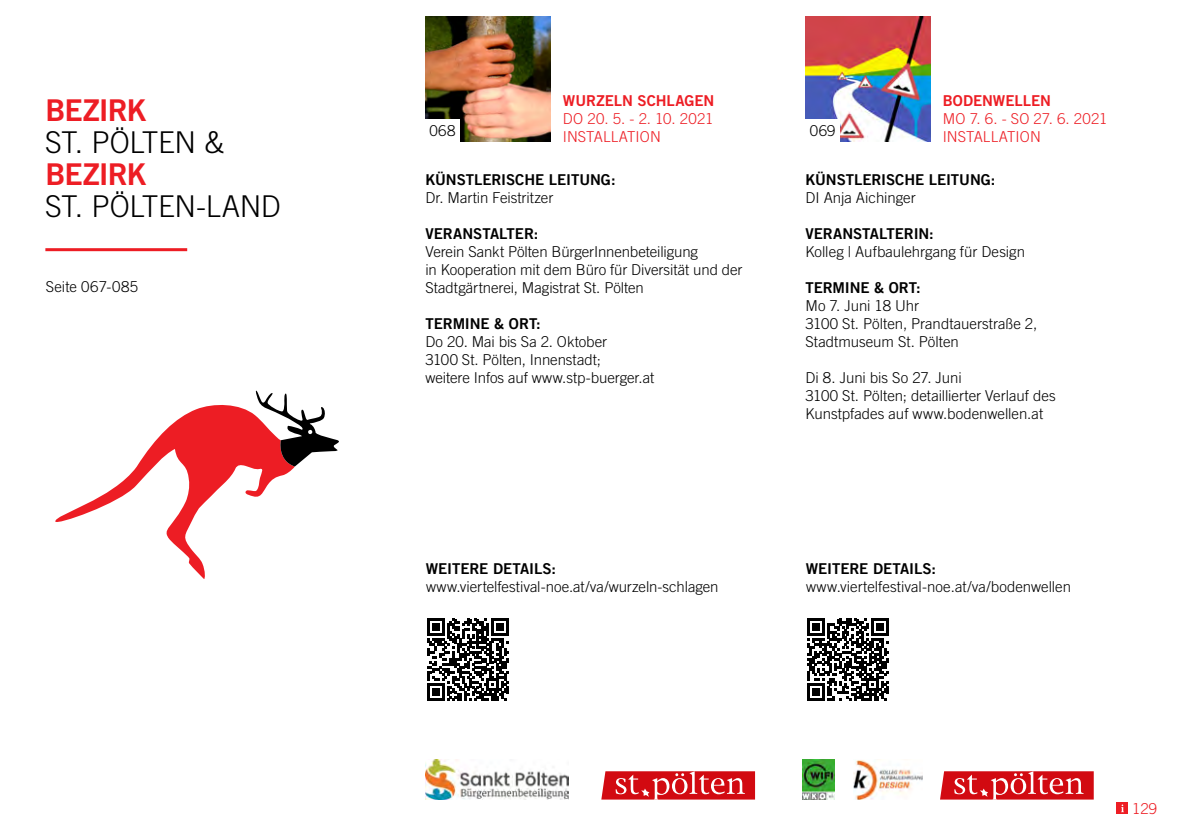
<style>
.page{position:relative;width:1180px;height:828px;background:#fff}
.page>*{position:absolute;margin:0;border:0;box-sizing:border-box;transform-origin:0 0}
.t1{font:300 30px "Trade Gothic LT Com";letter-spacing:-.015em;color:#000}
.t2{font:30px "Trade Gothic Bold Two";letter-spacing:-.03em;color:#ed1d24}
.Hardfacts_Normal{font:300 15px/18px "Trade Gothic LT Com";letter-spacing:-.005em;color:#000}
.Hardfacts_Normal-2{font:15px "Trade Gothic LT Com Bd 2";letter-spacing:-.005em;color:#000}
.Hardfacts_Normal-3{font:300 15px "Trade Gothic";letter-spacing:.005em;color:#ed1d24}
.Hardfacts_Normal-4{font:15px "Trade Gothic Bold Two";color:#ed1d24}
.Hardfacts_Normal-5{font:300 15px "Trade Gothic LT Com";letter-spacing:.015em;color:#000}
.t3{font:300 15px "Trade Gothic";letter-spacing:.04em;color:#000}
.t4{font:300 15px "Trade Gothic LT Com";color:#ed1d24}
</style>
<div class="page">
<svg style="left:1116px;top:803px;width:11px;height:11px"></svg>
<svg style="left:1120px;top:804px;width:3px;height:8px"></svg>
<svg style="left:55px;top:405px;width:240px;height:174px"></svg>
<svg style="left:255px;top:390px;width:84px;height:76px"></svg>
<img style="left:425px;top:17px;width:125px;height:125px">
<div style="left:425px;top:119px;width:34px;height:23px;background:#fff"></div>
<svg style="left:601px;top:771px;width:154px;height:28px;background:#da383d"></svg>
<svg style="left:940px;top:771px;width:153px;height:28px;background:#da373d"></svg>
<img style="left:425px;top:760px;width:143px;height:39px">
<svg style="left:427px;top:618px;width:82px;height:83px"></svg>
<img style="left:805px;top:17px;width:125px;height:125px">
<div style="left:805px;top:119px;width:34px;height:23px;background:#fff"></div>
<img style="left:802px;top:760px;width:32px;height:39px">
<img style="left:853px;top:760px;width:69px;height:39px">
<svg style="left:807px;top:618px;width:81px;height:83px"></svg>
<hr style="left:45px;top:248px;width:142px;height:3px;background:#ed1d24">
<p class="t2" style="left:45px;top:91px;width:103px">BEZIRK</p>
<p class="t1" style="left:45px;top:124px;width:181px">ST. PÖLTEN &amp;</p>
<p class="t2" style="left:45px;top:155px;width:103px">BEZIRK</p>
<p class="t1" style="left:45px;top:188px;width:237px">ST. PÖLTEN-LAND</p>
<p class="Hardfacts_Normal-5" style="left:46px;top:278px;width:94px">Seite 067-085</p>
<p class="Hardfacts_Normal-4" style="left:563px;top:91px;width:153px">WURZELN SCHLAGEN</p>
<p class="Hardfacts_Normal-3" style="left:563px;top:109px;width:152px">DO 20. 5. - 2. 10. 2021</p>
<p class="Hardfacts_Normal-3" style="left:563px;top:127px;width:99px">INSTALLATION</p>
<p class="Hardfacts_Normal-2" style="left:425px;top:171px;width:191px">KÜNSTLERISCHE LEITUNG:</p>
<p class="Hardfacts_Normal" style="left:425px;top:189px;width:129px">Dr. Martin Feistritzer</p>
<p class="Hardfacts_Normal-2" style="left:425px;top:225px;width:114px">VERANSTALTER:</p>
<p class="Hardfacts_Normal" style="left:425px;top:243px;width:274px">Verein Sankt Pölten BürgerInnenbeteiligung</p>
<p class="Hardfacts_Normal" style="left:425px;top:261px;width:318px">in Kooperation mit dem Büro für Diversität und der<br>Stadtgärtnerei, Magistrat St. Pölten</p>
<p class="Hardfacts_Normal-2" style="left:425px;top:315px;width:117px">TERMINE &amp; ORT:</p>
<p class="Hardfacts_Normal" style="left:425px;top:333px;width:183px">Do 20. Mai bis Sa 2. Oktober</p>
<p class="Hardfacts_Normal" style="left:425px;top:351px;width:177px">3100 St. Pölten, Innenstadt;</p>
<p class="Hardfacts_Normal" style="left:425px;top:369px;width:230px">weitere Infos auf www.stp-buerger.at</p>
<p class="t3" style="left:429px;top:122px;width:28px">068</p>
<p class="Hardfacts_Normal-4" style="left:942px;top:91px;width:110px">BODENWELLEN</p>
<p class="Hardfacts_Normal-3" style="left:942px;top:109px;width:166px">MO 7. 6. - SO 27. 6. 2021</p>
<p class="Hardfacts_Normal-3" style="left:942px;top:127px;width:99px">INSTALLATION</p>
<p class="Hardfacts_Normal-2" style="left:805px;top:171px;width:191px">KÜNSTLERISCHE LEITUNG:</p>
<p class="Hardfacts_Normal" style="left:805px;top:189px;width:112px">DI Anja Aichinger</p>
<p class="Hardfacts_Normal-2" style="left:805px;top:225px;width:130px">VERANSTALTERIN:</p>
<p class="Hardfacts_Normal" style="left:805px;top:243px;width:221px">Kolleg | Aufbaulehrgang für Design</p>
<p class="Hardfacts_Normal-2" style="left:805px;top:279px;width:117px">TERMINE &amp; ORT:</p>
<p class="Hardfacts_Normal" style="left:805px;top:297px;width:115px">Mo 7. Juni 18 Uhr</p>
<p class="Hardfacts_Normal" style="left:805px;top:315px;width:233px">3100 St. Pölten, Prandtauerstraße 2,</p>
<p class="Hardfacts_Normal" style="left:805px;top:333px;width:155px">Stadtmuseum St. Pölten</p>
<p class="Hardfacts_Normal" style="left:805px;top:369px;width:158px">Di 8. Juni bis So 27. Juni</p>
<p class="Hardfacts_Normal" style="left:805px;top:387px;width:252px">3100 St. Pölten; detaillierter Verlauf des<br>Kunstpfades auf www.bodenwellen.at</p>
<p class="t3" style="left:809px;top:122px;width:27px">069</p>
<p class="Hardfacts_Normal-2" style="left:426px;top:559px;width:132px">WEITERE DETAILS:</p>
<p class="Hardfacts_Normal" style="left:426px;top:577px;width:294px">www.viertelfestival-noe.at/va/wurzeln-schlagen</p>
<p class="Hardfacts_Normal-2" style="left:805px;top:559px;width:132px">WEITERE DETAILS:</p>
<p class="Hardfacts_Normal" style="left:805px;top:577px;width:266px">www.viertelfestival-noe.at/va/bodenwellen</p>
<p class="t4" style="left:1131px;top:799px;width:27px">129</p>
</div>
